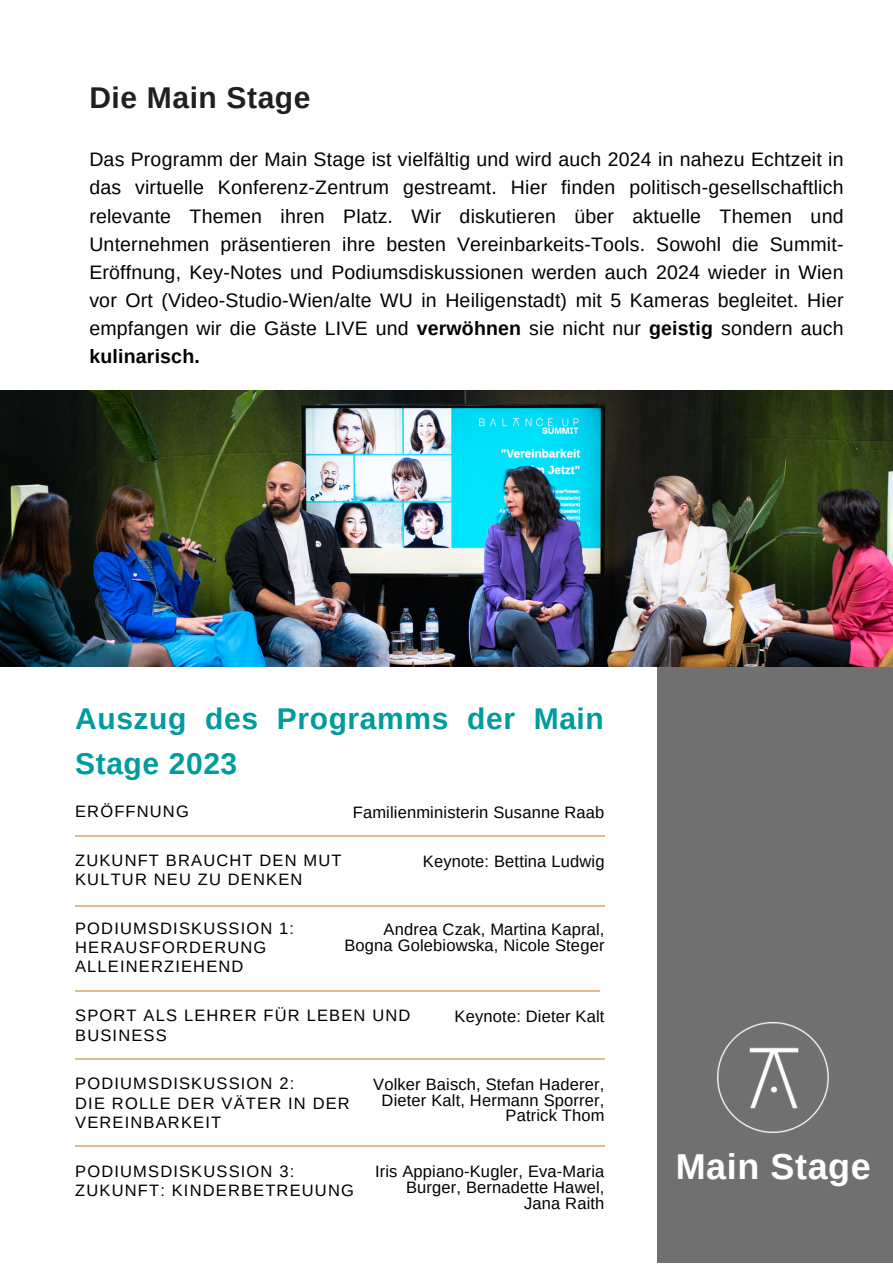
<style>
.page{position:relative;width:893px;height:1264px;background:#fff}
.page>*{position:absolute;margin:0;border:0;box-sizing:border-box;transform-origin:0 0}
.t1{font:700 36px "Arimo";letter-spacing:.015em;color:#fff}
.t2{font:700 30px/45px "Arimo";letter-spacing:.02em;color:#009b9e}
.t3{font:700 30px "Arimo";letter-spacing:.02em;color:#202020}
.t4{font:19.5px/28.2px "Arimo";letter-spacing:.01em;color:#000;text-align:justify}
.t5{font:16.5px/15.8px "Arimo";letter-spacing:.01em;color:#000;text-align:right}
.t6{font:16.5px/19.2px "Arimo";letter-spacing:.07em;color:#000}
.s1{font-weight:700}
</style>
<div class="page">
<div style="left:657px;top:417px;width:235px;height:845px;background:#707070"></div>
<hr style="left:75px;top:835px;width:529px;height:1px;background:#dcbd8d">
<hr style="left:75px;top:990px;width:524px;height:1px;background:#dcbd8d">
<hr style="left:75px;top:905px;width:529px;height:1px;background:#dcbd8d">
<hr style="left:75px;top:1058px;width:529px;height:1px;background:#dcbd8d">
<hr style="left:75px;top:1145px;width:529px;height:1px;background:#dcbd8d">
<img style="left:0;top:391px;width:892px;height:275px">
<img style="left:718px;top:1022px;width:110px;height:110px">
<p class="t3" style="left:89px;top:81px;width:223px">Die Main Stage</p>
<h4 class="t4" style="left:89px;top:145px;width:755px">Das Programm der Main Stage ist vielfältig und wird auch 2024 in nahezu Echtzeit in das virtuelle Konferenz-Zentrum gestreamt. Hier finden politisch-gesellschaftlich relevante Themen ihren Platz. Wir diskutieren über aktuelle Themen und Unternehmen präsentieren ihre besten Vereinbarkeits-Tools. Sowohl die Summit-Eröffnung, Key-Notes und Podiumsdiskussionen werden auch 2024 wieder in Wien vor Ort (Video-Studio-Wien/alte WU in Heiligenstadt) mit 5 Kameras begleitet. Hier empfangen wir die Gäste LIVE und <span class="s1">verwöhnen</span> sie nicht nur <span class="s1">geistig</span> sondern auch <span class="s1">kulinarisch.</span></h4>
<h4 class="t2" style="left:75px;top:695px;width:530px">Auszug des Programms der Main<br>Stage 2023</h4>
<h4 class="t6" style="left:75px;top:802px;width:115px">ERÖFFNUNG</h4>
<p class="t5" style="left:353px;top:804px;width:253px">Familienministerin Susanne Raab</p>
<h4 class="t6" style="left:75px;top:850px;width:268px">ZUKUNFT BRAUCHT DEN MUT<br>KULTUR NEU ZU DENKEN</h4>
<p class="t5" style="left:423px;top:853px;width:183px">Keynote: Bettina Ludwig</p>
<h3 class="t6" style="left:75px;top:918px;width:220px">PODIUMSDISKUSSION 1:<br>HERAUSFORDERUNG<br>ALLEINERZIEHEND</h3>
<p class="t6" style="left:75px;top:1006px;width:336px">SPORT ALS LEHRER FÜR LEBEN UND<br>BUSINESS</p>
<p class="t5" style="left:454px;top:1008px;width:151px">Keynote: Dieter Kalt</p>
<h2 class="t6" style="left:75px;top:1074px;width:276px">PODIUMSDISKUSSION 2:<br>DIE ROLLE DER VÄTER IN DER<br>VEREINBARKEIT</h2>
<h4 class="t5" style="left:373px;top:1076px;width:233px">Volker Baisch, Stefan Haderer,<br>Dieter Kalt, Hermann Sporrer,<br>Patrick Thom</h4>
<h2 class="t5" style="left:344px;top:921px;width:261px">Andrea Czak, Martina Kapral,<br>Bogna Golebiowska, Nicole Steger</h2>
<h1 class="t6" style="left:75px;top:1161px;width:280px">PODIUMSDISKUSSION 3:<br>ZUKUNFT: KINDERBETREUUNG</h1>
<h4 class="t5" style="left:375px;top:1163px;width:231px">Iris Appiano-Kugler, Eva-Maria<br>Burger, Bernadette Hawel,<br>Jana Raith</h4>
<p class="t1" style="left:675px;top:1145px;width:196px">Main Stage</p>
</div>
